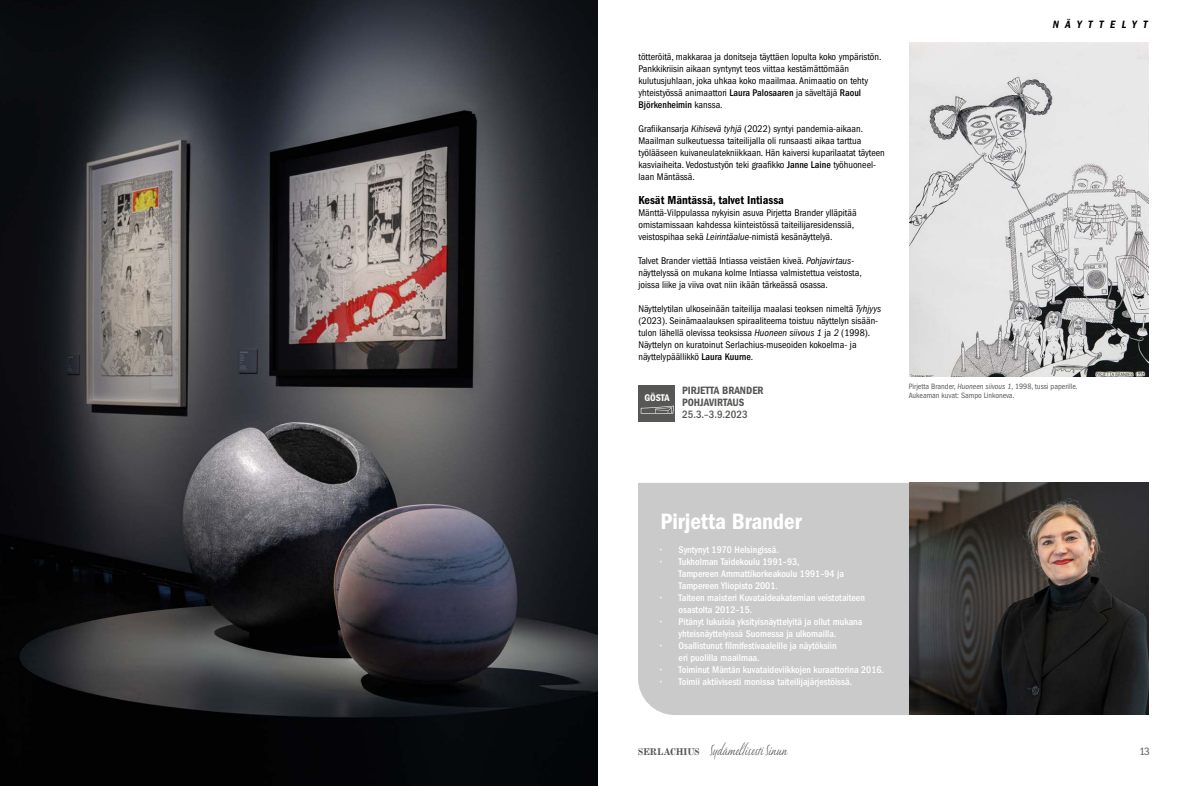
<style>
.page{position:relative;width:1191px;height:786px;background:#fff}
.page>*{position:absolute;margin:0;border:0;box-sizing:border-box;transform-origin:0 0}
.t1{font:23px "ITC Franklin Gothic Std Dm Cd";color:#fff}
.t2{font:17px "P22 Sweepy Pro";color:#575756;scale:.59 1}
.t3{font:12px "ITC Franklin Gothic Std Dm Cd";color:#000}
.t4{font:11px/12px "ITC Franklin Gothic Std Dm Cd";color:#575756}
.t5{font:500 condensed 11px "ITC Franklin Gothic Std";color:#575756}
.t6{font:11px "ITC Franklin Gothic Std Dm Cd It";letter-spacing:.585em;color:#000}
.t7{font:condensed 11px "ITC Franklin Gothic Std";color:#575756}
.t8{font:condensed 10px/12px "ITC Franklin Gothic Std";color:#000}
.t9{font:500 condensed 10px/12px "ITC Franklin Gothic Std";color:#fff}
.t10{font:10px "ITC Franklin Gothic Std Dm Cd";color:#fff}
.t11{font:condensed 8px/9px "ITC Franklin Gothic Std";color:#575756}
.s1{font-weight:500}
.s2{font-style:italic}
.s3{font-family:"Modern MT Std";font-weight:700;font-size:10px}
</style>
<div class="page">
<div style="left:638px;top:385px;width:37px;height:37px;background:#575756"></div>
<svg style="left:640px;top:405px;width:34px;height:8px"></svg>
<div style="left:638px;top:483px;width:271px;height:231px;background:#cacaca"></div>
<img style="left:909px;top:482px;width:239px;height:232px">
<img style="left:909px;top:43px;width:239px;height:333px">
<img style="left:0;top:0;width:597px;height:785px">
<p class="t8" style="left:638px;top:51px;width:244px">tötteröitä, makkaraa ja donitseja täyttäen lopulta koko ympäristön.<br>Pankkikriisin aikaan syntynyt teos viittaa kestämättömään kulutusjuhlaan, joka uhkaa koko maailmaa. Animaatio on tehty yhteistyössä animaattori <span class="s1">Laura Palosaaren</span> ja säveltäjä <span class="s1">Raoul Björkenheimin</span> kanssa.</p>
<p class="t8" style="left:638px;top:123px;width:248px">Grafiikansarja <span class="s2">Kihisevä tyhjä</span> (2022) syntyi pandemia-aikaan.<br>Maailman sulkeutuessa taiteilijalla oli runsaasti aikaa tarttua työlääseen kuivaneulatekniikkaan. Hän kaiversi kuparilaatat täyteen kasviaiheita. Vedostustyön teki graafikko <span class="s1">Janne Laine</span> työhuoneel&shy;laan Mäntässä.</p>
<p class="t3" style="left:638px;top:193px;width:147px">Kesät Mäntässä, talvet Intiassa</p>
<p class="t8" style="left:638px;top:207px;width:220px">Mänttä-Vilppulassa nykyisin asuva Pirjetta Brander ylläpitää omistamissaan kahdessa kiinteistössä taiteilijaresidenssiä, veistospihaa sekä <span class="s2">Leirintäalue</span>-nimistä kesänäyttelyä.</p>
<p class="t8" style="left:638px;top:255px;width:225px">Talvet Brander viettää Intiassa veistäen kiveä. <span class="s2">Pohjavirtaus&shy;</span>näyttelyssä on mukana kolme Intiassa valmistettua veistosta, joissa liike ja viiva ovat niin ikään tärkeässä osassa.</p>
<p class="t8" style="left:638px;top:303px;width:244px">Näyttelytilan ulkoseinään taiteilija maalasi teoksen nimeltä <span class="s2">Tyhjyys </span>(2023). Seinämaalauksen spiraaliteema toistuu näyttelyn sisään&shy;tulon lähellä olevissa teoksissa <span class="s2">Huoneen siivous 1</span> ja <span class="s2">2</span> (1998).<br>Näyttelyn on kuratoinut Serlachius-museoiden kokoelma- ja näyttelypäällikkö <span class="s1">Laura Kuurne</span>.</p>
<p class="t10" style="left:644px;top:391px;width:27px">GÖSTA</p>
<p class="t4" style="left:682px;top:384px;width:83px">PIRJETTA BRANDER<br>POHJAVIRTAUS</p>
<p class="t5" style="left:682px;top:408px;width:67px">25.3.–3.9.2023</p>
<p class="t6" style="left:1052px;top:18px;width:97px">NÄYTTELYT</p>
<p class="t11" style="left:909px;top:381px;width:170px">Pirjetta Brander, <span class="s2">Huoneen siivous 1</span>, 1998, tussi paperille.<br>Aukeaman kuvat: Sampo Linkoneva.</p>
<h1 class="t1" style="left:660px;top:507px;width:143px">Pirjetta Brander</h1>
<p class="t9" style="left:660px;top:543px;width:120px">• Syntynyt 1970 Helsingissä.</p>
<p class="t9" style="left:678px;top:555px;width:167px;text-indent:-18px">• Tukholman Taidekoulu 1991–93,<br>Tampereen Ammattikorkeakoulu 1991–94 ja<br>Tampereen Yliopisto 2001.</p>
<p class="t9" style="left:678px;top:591px;width:188px;text-indent:-18px">• Taiteen maisteri Kuvataideakatemian veistotaiteen osastolta 2012–15.</p>
<p class="t9" style="left:678px;top:615px;width:185px;text-indent:-18px">• Pitänyt lukuisia yksityisnäyttelyitä ja ollut mukana yhteisnäyttelyissä Suomessa ja ulkomailla.</p>
<p class="t9" style="left:678px;top:639px;width:159px;text-indent:-18px">• Osallistunut filmifestivaaleille ja näytöksiin eri puolilla maailmaa.</p>
<p class="t9" style="left:660px;top:663px;width:225px">• Toiminut Mäntän kuvataideviikkojen kuraattorina 2016.</p>
<p class="t9" style="left:660px;top:675px;width:193px">• Toimii aktiivisesti monissa taiteilijajärjestöissä.</p>
<h2 class="t2" style="left:638px;top:740px;width:255px"><span class="s3">SERLACHIUS</span> Sydämellisesti Sinun</h2>
<p class="t7" style="left:1139px;top:745px;width:12px">13</p>
</div>
